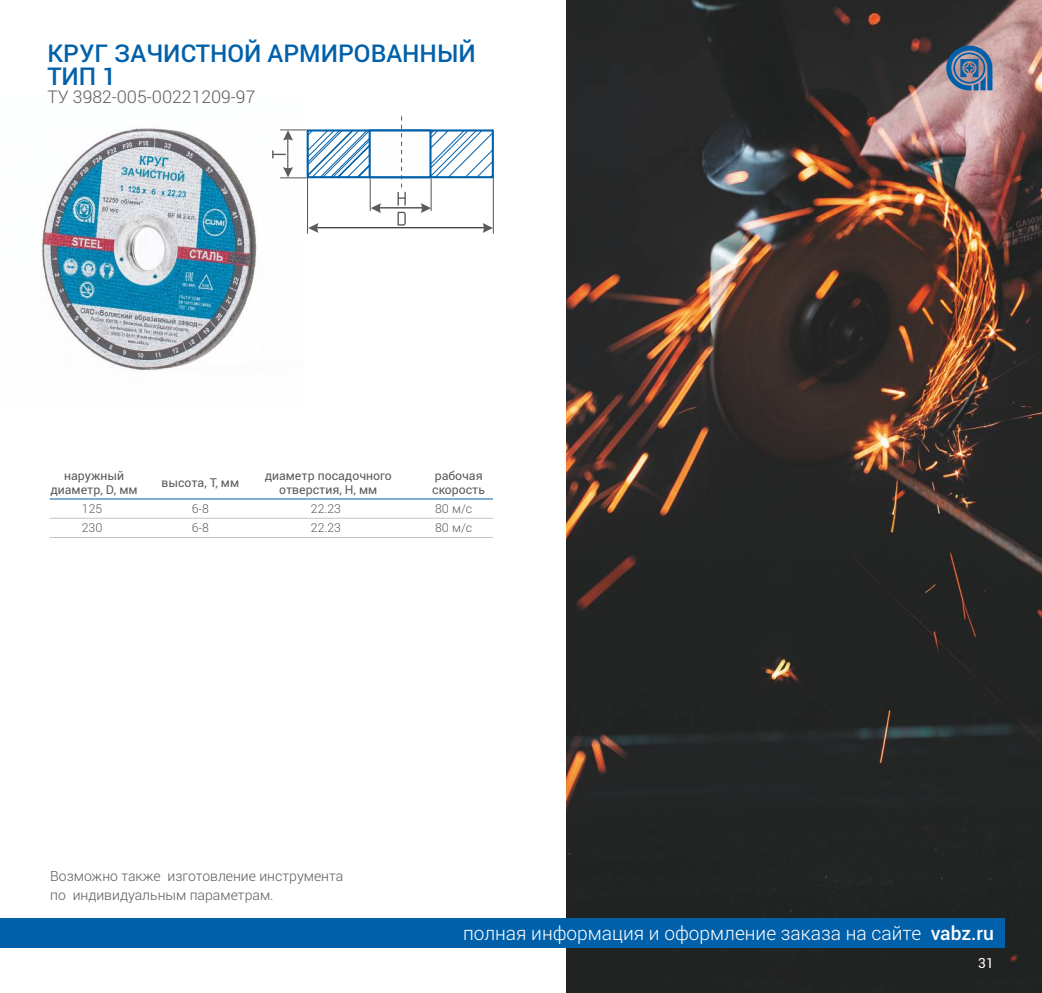
<style>
.page{position:relative;width:1042px;height:993px;background:#fff}
.page>*{position:absolute;margin:0;border:0;box-sizing:border-box;transform-origin:0 0}
.t1{font:500 24.5px/22.6px "Roboto";color:#0060aa}
.t2{font:300 19.07px "Roboto";color:#fefefe}
.t3{font:300 17.5px "Roboto";color:#5b5b5b}
.t4{font:300 14px/18.6px "Roboto";color:#5b5b5b}
.t5{font:14px "Roboto";color:#fefefe}
.t6{font:12.25px/14.5px "Roboto";color:#5b5b5b;text-align:center}
.t7{font:300 12.25px/18.9px "Roboto";color:#5b5b5b}
.s1{font-weight:500}
</style>
<div class="page">
<img style="left:566px;top:0;width:476px;height:992px">
<img style="left:41px;top:127px;width:216px;height:245px">
<svg style="left:50px;top:498px;width:443px;height:1px"></svg>
<svg style="left:50px;top:517px;width:443px;height:1px"></svg>
<svg style="left:50px;top:537px;width:443px;height:1px"></svg>
<hr style="left:493px;top:177px;width:1px;height:57px;background:#5b5b5b">
<hr style="left:307px;top:178px;width:1px;height:56px;background:#5b5b5b">
<svg style="left:272px;top:116px;width:222px;height:117px"></svg>
<svg style="left:946px;top:46px;width:46px;height:44px"></svg>
<div style="left:0;top:917px;width:1005px;height:30px;background:#0060aa"></div>
<h1 class="t1" style="left:47px;top:42px;width:430px">КРУГ ЗАЧИСТНОЙ АРМИРОВАННЫЙ<br>ТИП 1</h1>
<h3 class="t3" style="left:47px;top:85px;width:209px">ТУ 3982-005-00221209-97</h3>
<p class="t6" style="left:50px;top:467px;width:89px">наружный диаметр, D, мм</p>
<p class="t6" style="left:161px;top:475px;width:79px">высота, T, мм</p>
<p class="t6" style="left:265px;top:467px;width:129px">диаметр посадочного отверстия, H, мм</p>
<p class="t7" style="left:82px;top:499px;width:22px">125<br>230</p>
<p class="t7" style="left:311px;top:499px;width:32px">22.23<br>22.23</p>
<p class="t7" style="left:192px;top:499px;width:19px">6-8<br>6-8</p>
<p class="t6" style="left:432px;top:467px;width:54px;text-align:left">рабочая скорость</p>
<p class="t7" style="left:435px;top:499px;width:39px">80 м/с<br>80 м/с</p>
<p class="t4" style="left:50px;top:866px;width:295px">Возможно также изготовление инструмента по индивидуальным параметрам.</p>
<h2 class="t2" style="left:463px;top:919px;width:532px">полная информация и оформление заказа на сайте <span class="s1">vabz.ru</span></h2>
<p class="t5" style="left:978px;top:952px;width:17px">31</p>
</div>
